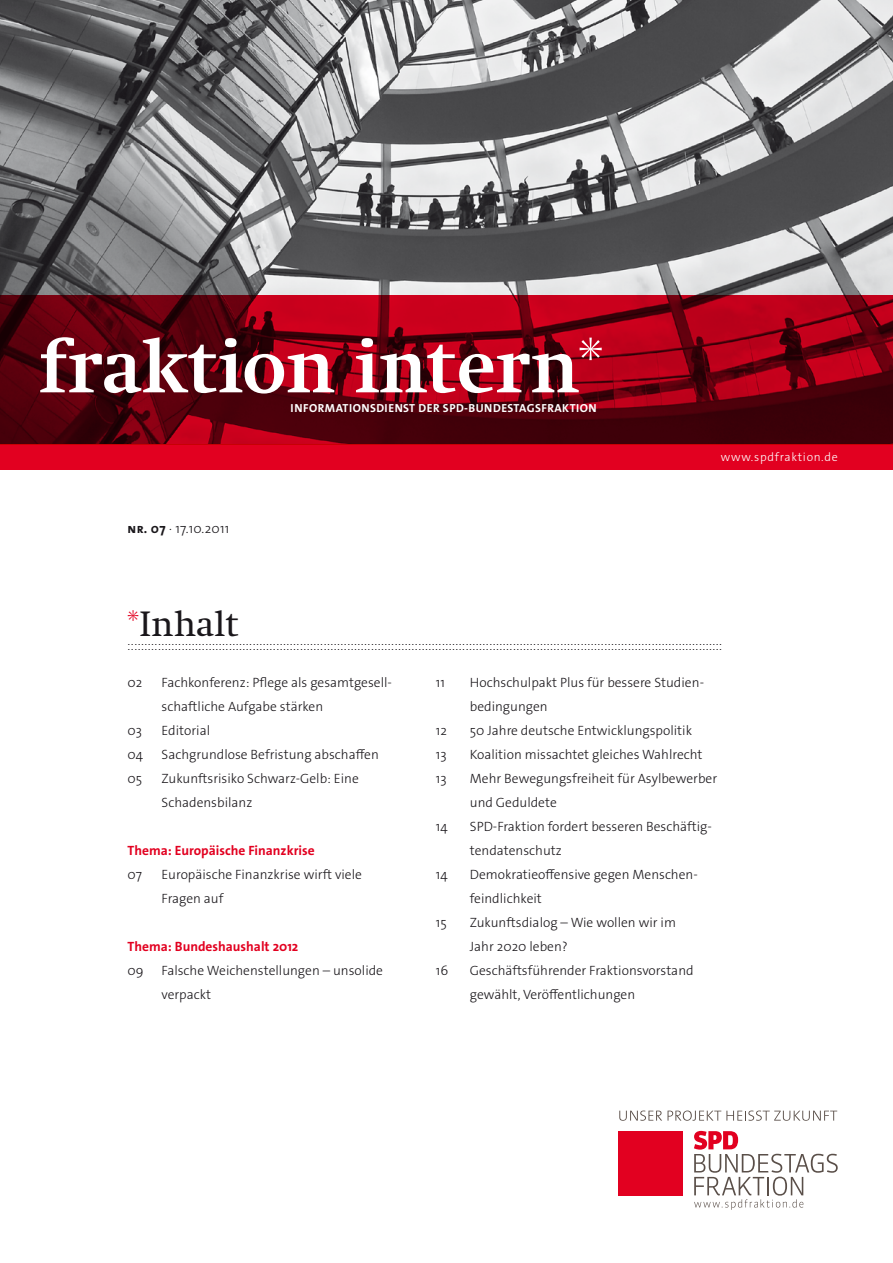
<style>
.page{position:relative;width:893px;height:1263px;background:#fff}
.page>*{position:absolute;margin:0;border:0;box-sizing:border-box;transform-origin:0 0}
.t1{font:700 76.5px "Swift LT Std";letter-spacing:-.005em;color:#fff}
.t2{font:36px "Swift LT Std";color:#1a171b}
.t3{font:300 13.5px/24px "The Sans Os F";color:#1a171b}
.t4{font:700 13.5px "The Sans Os F";color:#e20020}
.t5{font:300 12px "The Sans Os F";color:#fff}
.t6{font:700 11.7px "The Sans Os F";letter-spacing:.04em;color:#fff}
.t7{font:10.5px "Arial";color:#1a171b}
.s1{font-weight:300}
.s2{font-weight:700}
.s3{font-weight:300;color:#e20020}
</style>
<div class="page">
<div style="left:0;top:444px;width:893px;height:26px;background:#e20020"></div>
<img style="left:0;top:0;width:893px;height:296px">
<svg style="left:0;top:296px;width:893px;height:149px;background:#740010"></svg>
<div style="left:619px;top:1131px;width:64px;height:64px;background:#e20020"></div>
<svg style="left:694px;top:1131px;width:144px;height:79px"></svg>
<svg style="left:619px;top:1110px;width:218px;height:11px"></svg>
<h1 class="t1" style="left:39px;top:324px;width:566px">fraktion intern<span class="s1">*</span></h1>
<p class="t6" style="left:291px;top:400px;width:308px">Informationsdienst der SPD-Bundestagsfraktion</p>
<p class="t3" style="left:128px;top:516px;width:103px"><span class="s2">nr. 07</span> . 17.10.2011</p>
<p class="t5" style="left:721px;top:449px;width:119px">www.spdfraktion.de</p>
<h2 class="t2" style="left:128px;top:605px;width:113px"><span class="s3">*</span>Inhalt</h2>
<p class="t7" style="left:128px;top:636px;width:596px">................................................................................................................................................................................</p>
<p class="t7" style="left:128px;top:640px;width:596px">................................................................................................................................................................................</p>
<p class="t3" style="left:128px;top:671px;width:16px">02</p>
<p class="t3" style="left:162px;top:671px;width:232px">Fachkonferenz: Pflege als gesamtgesell&shy;schaftliche Aufgabe stärken</p>
<p class="t3" style="left:128px;top:719px;width:16px">03</p>
<p class="t3" style="left:162px;top:719px;width:50px">Editorial</p>
<p class="t3" style="left:128px;top:743px;width:17px">04</p>
<p class="t3" style="left:162px;top:743px;width:219px">Sachgrundlose Befristung abschaffen</p>
<p class="t3" style="left:128px;top:767px;width:16px">05</p>
<p class="t3" style="left:162px;top:767px;width:199px">Zukunftsrisiko Schwarz-Gelb: Eine<br>Schadensbilanz</p>
<p class="t4" style="left:128px;top:842px;width:189px">Thema: Europäische Finanzkrise</p>
<p class="t3" style="left:128px;top:863px;width:16px">07</p>
<p class="t3" style="left:162px;top:863px;width:202px">Europäische Finanzkrise wirft viele<br>Fragen auf</p>
<p class="t4" style="left:128px;top:938px;width:172px">Thema: Bundeshaushalt 2012</p>
<p class="t3" style="left:128px;top:959px;width:18px">09</p>
<p class="t3" style="left:162px;top:959px;width:223px">Falsche Weichenstellungen – unsolide verpackt</p>
<p class="t3" style="left:436px;top:671px;width:11px">11</p>
<p class="t3" style="left:470px;top:671px;width:236px">Hochschulpakt Plus für bessere Studien&shy;bedingungen</p>
<p class="t3" style="left:436px;top:719px;width:13px">12</p>
<p class="t3" style="left:470px;top:719px;width:224px">50 Jahre deutsche Entwicklungspolitik</p>
<p class="t3" style="left:436px;top:743px;width:12px">13</p>
<p class="t3" style="left:470px;top:743px;width:234px">Koalition missachtet gleiches Wahlrecht</p>
<p class="t3" style="left:436px;top:767px;width:12px">13</p>
<p class="t3" style="left:470px;top:767px;width:249px">Mehr Bewegungsfreiheit für Asylbewerber und Geduldete</p>
<p class="t3" style="left:436px;top:815px;width:13px">14</p>
<p class="t3" style="left:470px;top:815px;width:243px">SPD-Fraktion fordert besseren Beschäftig&shy;tendatenschutz</p>
<p class="t3" style="left:436px;top:863px;width:13px">14</p>
<p class="t3" style="left:470px;top:863px;width:230px">Demokratieoffensive gegen Menschen&shy;feindlichkeit</p>
<p class="t3" style="left:436px;top:911px;width:12px">15</p>
<p class="t3" style="left:470px;top:911px;width:208px">Zukunftsdialog – Wie wollen wir im<br>Jahr 2020 leben?</p>
<p class="t3" style="left:436px;top:959px;width:14px">16</p>
<p class="t3" style="left:470px;top:959px;width:225px">Geschäftsführender Fraktionsvorstand gewählt, Veröffentlichungen</p>
</div>
